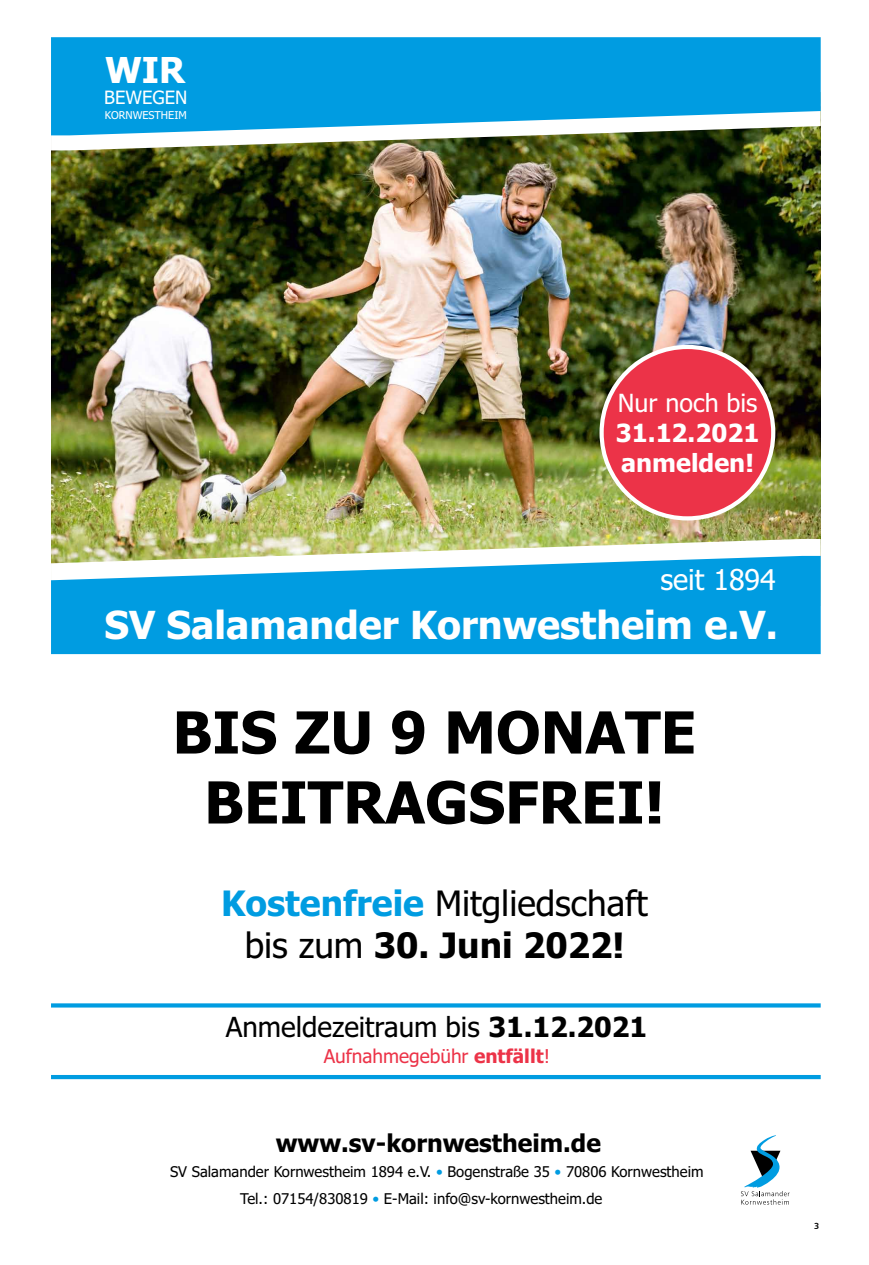
<style>
.page{position:relative;width:869px;height:1265px;background:#fff}
.page>*{position:absolute;margin:0;border:0;box-sizing:border-box;transform-origin:0 0}
.t1{font:700 58.01px/70px "Tahoma";color:#000;text-align:center}
.t2{font:700 38.76px "Tahoma";color:#fff}
.t3{font:700 35.79px "Tahoma";color:#fff}
.t4{font:35.09px/42.4px "Tahoma";color:#000;text-align:center}
.t5{font:28.61px "Tahoma";color:#fff}
.t6{font:27.74px "Tahoma";color:#000}
.t7{font:700 25.03px/30.3px "Tahoma";color:#fff}
.t8{font:25.03px "Tahoma";color:#fff}
.t9{font:700 24.5px "Tahoma";color:#000}
.t10{font:19.07px "Tahoma";color:#ec3348}
.t11{font:18.38px "Tahoma";color:#fff}
.t12{font:14.88px/26.8px "Tahoma";color:#000}
.t13{font:10.85px "Tahoma";color:#fff}
.t14{font:8.75px "Humanist 777 BT Bold B";color:#000}
.s1{font-weight:700;color:#009ce1}
.s2{font-weight:700}
.s3{color:#009ce1}
</style>
<div class="page">
<img style="left:51px;top:150px;width:769px;height:389px">
<img style="left:51px;top:135px;width:769px;height:15px">
<img style="left:51px;top:539px;width:769px;height:17px">
<svg style="left:741px;top:1135px;width:48px;height:70px"></svg>
<div style="left:51px;top:1003px;width:769px;height:5px;background:#009ce1"></div>
<hr style="left:51px;top:1075px;width:769px;height:4px;background:#009ce1">
<svg style="left:51px;top:556px;width:769px;height:98px;background:#1da7e2"></svg>
<svg style="left:51px;top:37px;width:769px;height:98px;background:#1ba4e0"></svg>
<div style="left:601px;top:347px;width:171px;height:171px;background:#ec3348;border-radius:50%"></div>
<div style="left:599px;top:345px;width:176px;height:175px;border:4px solid #fff;border-radius:50%"></div>
<h3 class="t3" style="left:105px;top:45px;width:82px">WIR</h3>
<p class="t13" style="left:105px;top:107px;width:83px">KORNWESTHEIM</p>
<p class="t11" style="left:104px;top:85px;width:85px">BEWEGEN</p>
<h3 class="t8" style="left:617px;top:386px;width:141px">Nur noch bis</h3>
<h3 class="t7" style="left:615px;top:419px;width:145px">31.12.2021 anmelden!</h3>
<h3 class="t5" style="left:660px;top:560px;width:117px">seit 1894</h3>
<h2 class="t2" style="left:104px;top:597px;width:674px">SV Salamander Kornwestheim e.V.</h2>
<h1 class="t1" style="left:172px;top:700px;width:525px">BIS ZU 9 MONATE<br>BEITRAGSFREI!</h1>
<h3 class="t4" style="left:221px;top:884px;width:428px"><span class="s1">Kostenfreie</span> Mitgliedschaft bis zum <span class="s2">30. Juni 2022!</span></h3>
<h3 class="t6" style="left:226px;top:1008px;width:422px">Anmeldezeitraum bis <span class="s2">31.12.2021</span></h3>
<p class="t10" style="left:324px;top:1043px;width:227px">Aufnahmegebühr <span class="s2">entfällt</span>!</p>
<h3 class="t9" style="left:275px;top:1126px;width:326px">www.sv-kornwestheim.de</h3>
<p class="t12" style="left:240px;top:1159px;width:464px;text-indent:-70px">SV Salamander Kornwestheim 1894 e.V. <span class="s3">•</span> Bogenstraße 35 <span class="s3">•</span> 70806 Kornwestheim<br>Tel.: 07154/830819 <span class="s3">•</span> E-Mail: info@sv-kornwestheim.de</p>
<p class="t14" style="left:813px;top:1221px;width:7px">3</p>
</div>
